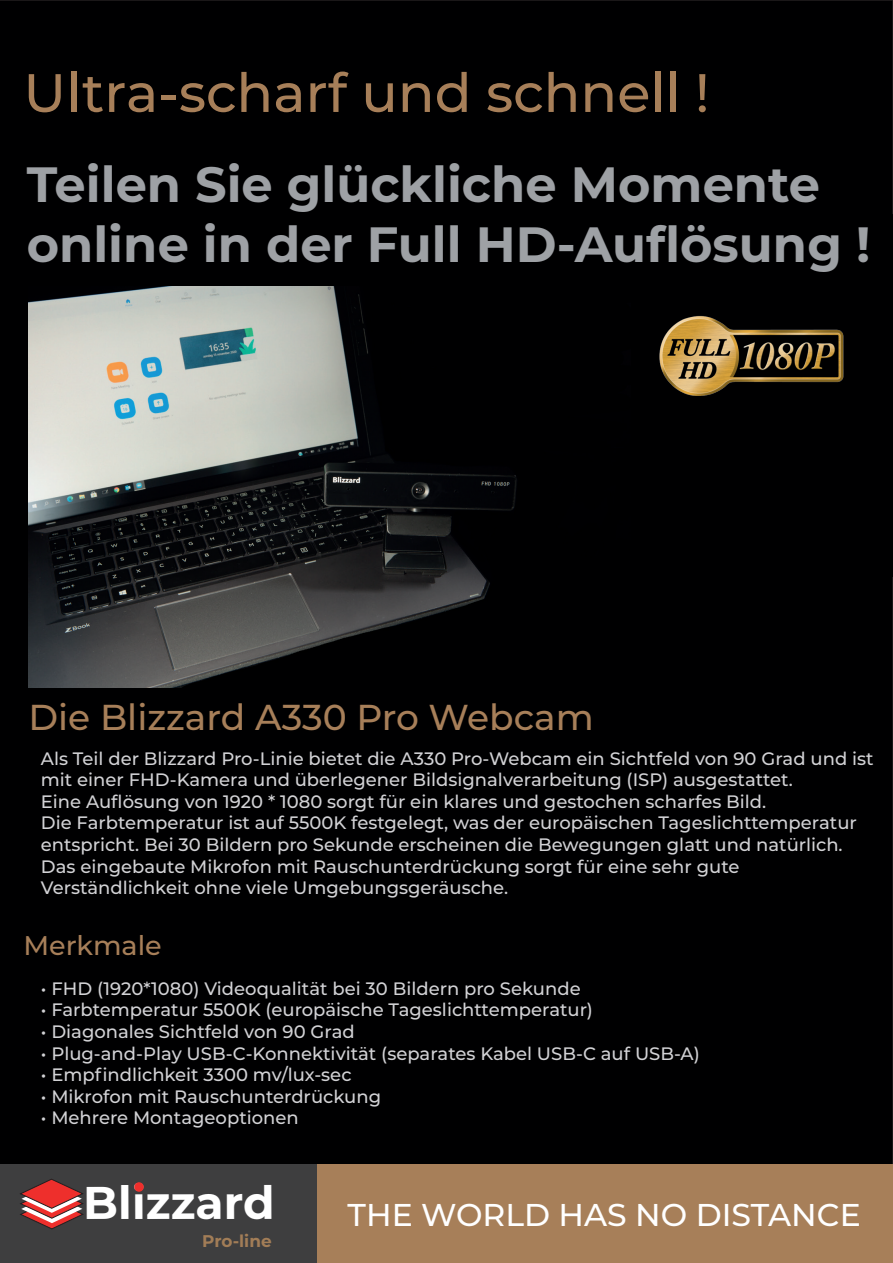
<style>
.page{position:relative;width:893px;height:1263px;background:#fff}
.page>*{position:absolute;margin:0;border:0;box-sizing:border-box;transform-origin:0 0}
.t1{font:500 54px "Montserrat";color:#a77f59}
.t2{font:700 49.5px/59.4px "Montserrat";color:#9ea1a5}
.t3{font:700 45.75px "Montserrat";letter-spacing:-.005em;color:#fff}
.t4{font:500 36px "Montserrat";color:#a77f59}
.t5{font:500 31.5px "Montserrat";color:#fff}
.t6{font:500 27px "Montserrat";color:#a77f59}
.t7{font:500 18px/21.6px "Montserrat";color:#d2d2d5}
.t8{font:700 16.95px "Montserrat";letter-spacing:-.005em;color:#a27d57}
</style>
<div class="page">
<div style="left:0;top:0;width:893px;height:1164px;background:#000001"></div>
<div style="left:0;top:1164px;width:317px;height:99px;background:#3e3e3f"></div>
<div style="left:317px;top:1164px;width:576px;height:99px;background:#a77f59"></div>
<img style="left:643px;top:310px;width:212px;height:86px">
<img style="left:29px;top:286px;width:602px;height:402px">
<div style="left:886px;top:214px;width:7px;height:363px;background:#000001"></div>
<div style="left:134px;top:1182px;width:10px;height:10px;background:#ee2f2c;border-radius:50%"></div>
<svg style="left:20px;top:1179px;width:64px;height:50px"></svg>
<h1 class="t1" style="left:23px;top:55px;width:688px">Ultra-scharf und schnell !</h1>
<h2 class="t2" style="left:27px;top:153px;width:845px">Teilen Sie glückliche Momente online in der Full HD-Auflösung !</h2>
<h3 class="t4" style="left:29px;top:692px;width:567px">Die Blizzard A330 Pro Webcam</h3>
<p class="t7" style="left:41px;top:747px;width:834px">Als Teil der Blizzard Pro-Linie bietet die A330 Pro-Webcam ein Sichtfeld von 90 Grad und ist mit einer FHD-Kamera und überlegener Bildsignalverarbeitung (ISP) ausgestattet.<br>Eine Auflösung von 1920 * 1080 sorgt für ein klares und gestochen scharfes Bild.<br>Die Farbtemperatur ist auf 5500K festgelegt, was der europäischen Tageslichttemperatur entspricht. Bei 30 Bildern pro Sekunde erscheinen die Bewegungen glatt und natürlich.<br>Das eingebaute Mikrofon mit Rauschunterdrückung sorgt für eine sehr gute Verständlichkeit ohne viele Umgebungsgeräusche.</p>
<h3 class="t6" style="left:23px;top:926px;width:140px">Merkmale</h3>
<p class="t7" style="left:41px;top:977px;width:541px">• FHD (1920*1080) Videoqualität bei 30 Bildern pro Sekunde</p>
<p class="t7" style="left:41px;top:998px;width:554px">• Farbtemperatur 5500K (europäische Tageslichttemperatur)</p>
<p class="t7" style="left:41px;top:1020px;width:315px">• Diagonales Sichtfeld von 90 Grad</p>
<p class="t7" style="left:41px;top:1042px;width:660px">• Plug-and-Play USB-C-Konnektivität (separates Kabel USB-C auf USB-A)</p>
<p class="t7" style="left:41px;top:1063px;width:312px">• Empfindlichkeit 3300 mv/lux-sec</p>
<p class="t7" style="left:41px;top:1085px;width:342px">• Mikrofon mit Rauschunterdrückung</p>
<p class="t7" style="left:41px;top:1106px;width:259px">• Mehrere Montageoptionen</p>
<h3 class="t3" style="left:83px;top:1170px;width:193px">Blizzard</h3>
<p class="t8" style="left:202px;top:1228px;width:71px">Pro-line</p>
<h3 class="t5" style="left:348px;top:1193px;width:515px">THE WORLD HAS NO DISTANCE</h3>
</div>
